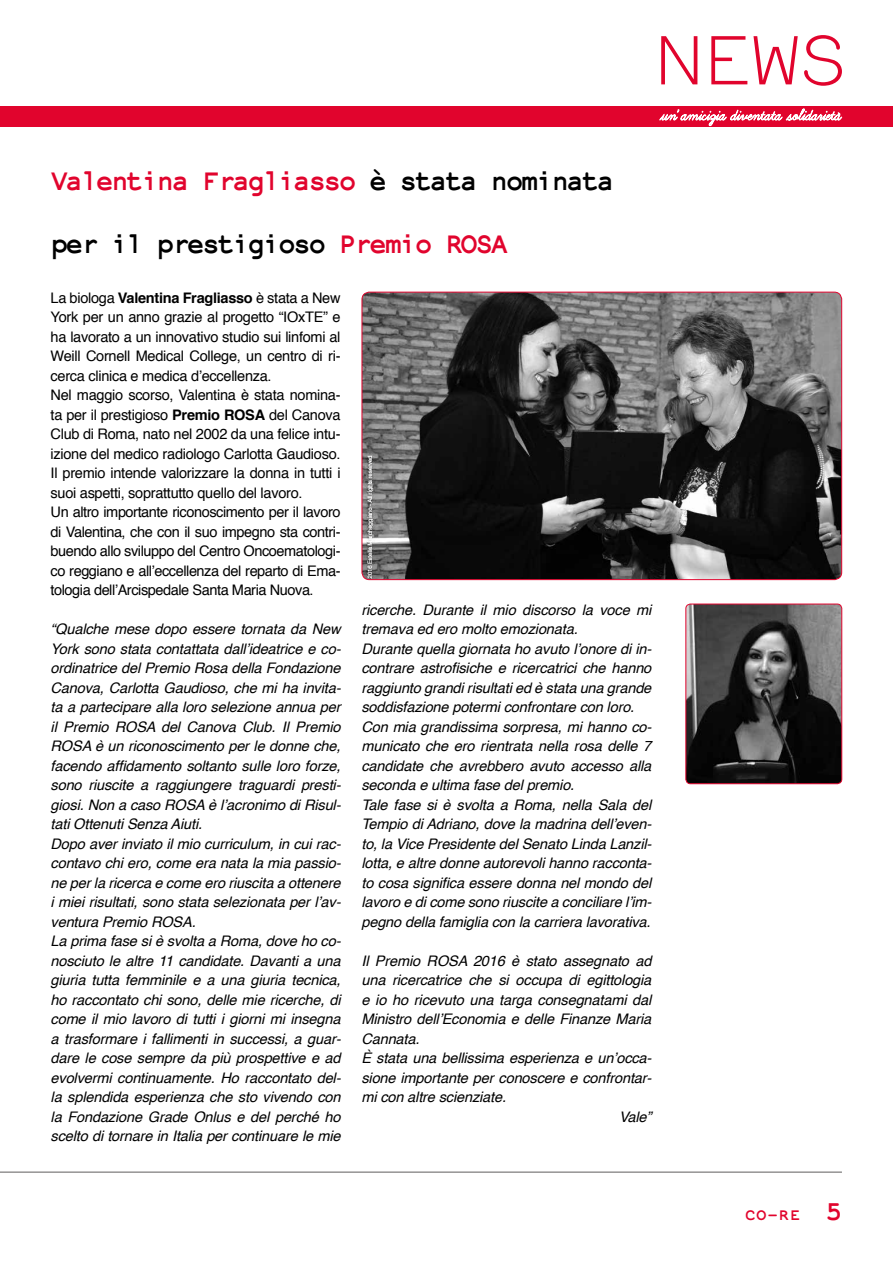
<style>
.page{position:relative;width:893px;height:1263px;background:#fff}
.page>*{position:absolute;margin:0;border:0;box-sizing:border-box;transform-origin:0 0}
.t1{font:700 30px/63px "Not Courier Sans";letter-spacing:-.05em;color:#000;scale:.92 1}
.t2{font:700 27px "Not Courier Sans";color:#e1042d}
.t3{font:700 16.5px "Not Courier Sans";color:#e1042d}
.t4{font:italic 14.55px/19.5px "Helvetica";letter-spacing:-.01em;color:#000}
.t5{font:14.55px/19.5px "Helvetica";letter-spacing:-.02em;color:#000}
.s1{color:#e1042d}
.s2{font-weight:700}
</style>
<div class="page">
<div style="left:0;top:106px;width:893px;height:20px;background:#e1042d"></div>
<hr style="left:0;top:1171px;width:842px;height:2px;background:#706f6f">
<svg style="left:659px;top:108px;width:183px;height:19px"></svg>
<svg style="left:661px;top:35px;width:181px;height:51px"></svg>
<img style="left:362px;top:292px;width:480px;height:288px">
<div style="left:362px;top:292px;width:480px;height:288px;border:1px solid #e1042d;border-radius:7px"></div>
<img style="left:686px;top:604px;width:156px;height:180px">
<div style="left:686px;top:604px;width:156px;height:180px;border:1px solid #e1042d;border-radius:5px"></div>
<h1 class="t1" style="left:51px;top:146px;width:614px"><span class="s1">Valentina Fragliasso</span> è stata nominata per il prestigioso <span class="s1">Premio ROSA</span></h1>
<p class="t5" style="left:51px;top:288px;width:291px">La biologa <span class="s2">Valentina Fragliasso</span> è stata a New York per un anno grazie al progetto “IOxTE” e ha lavorato a un innovativo studio sui linfomi al Weill Cornell Medical College, un centro di ri&shy;cerca clinica e medica d’eccellenza.<br>Nel maggio scorso, Valentina è stata nomina&shy;ta per il prestigioso <span class="s2">Premio ROSA</span> del Canova Club di Roma, nato nel 2002 da una felice intu&shy;izione del medico radiologo Carlotta Gaudioso.<br>Il premio intende valorizzare la donna in tutti i suoi aspetti, soprattutto quello del lavoro.<br>Un altro importante riconoscimento per il lavoro di Valentina, che con il suo impegno sta contri&shy;buendo allo sviluppo del Centro Oncoematologi&shy;co reggiano e all’eccellenza del reparto di Ema&shy;tologia dell’Arcispedale Santa Maria Nuova.</p>
<p class="t4" style="left:51px;top:620px;width:292px">“Qualche mese dopo essere tornata da New York sono stata contattata dall’ideatrice e co&shy;ordinatrice del Premio Rosa della Fondazione Canova, Carlotta Gaudioso, che mi ha invita&shy;ta a partecipare alla loro selezione annua per il Premio ROSA del Canova Club. Il Premio ROSA è un riconoscimento per le donne che, facendo affidamento soltanto sulle loro forze, sono riuscite a raggiungere traguardi presti&shy;giosi. Non a caso ROSA è l’acronimo di Risul&shy;tati Ottenuti Senza Aiuti.<br>Dopo aver inviato il mio curriculum, in cui rac&shy;contavo chi ero, come era nata la mia passio&shy;ne per la ricerca e come ero riuscita a ottenere i miei risultati, sono stata selezionata per l’av&shy;ventura Premio ROSA.<br>La prima fase si è svolta a Roma, dove ho co&shy;nosciuto le altre 11 candidate. Davanti a una giuria tutta femminile e a una giuria tecnica, ho raccontato chi sono, delle mie ricerche, di come il mio lavoro di tutti i giorni mi insegna a trasformare i fallimenti in successi, a guar&shy;dare le cose sempre da più prospettive e ad evolvermi continuamente. Ho raccontato del&shy;la splendida esperienza che sto vivendo con la Fondazione Grade Onlus e del perché ho scelto di tornare in Italia per continuare le mie</p>
<p class="t4" style="left:361px;top:600px;width:292px">ricerche. Durante il mio discorso la voce mi tremava ed ero molto emozionata.<br>Durante quella giornata ho avuto l’onore di in&shy;contrare astrofisiche e ricercatrici che hanno raggiunto grandi risultati ed è stata una grande soddisfazione potermi confrontare con loro.<br>Con mia grandissima sorpresa, mi hanno co&shy;municato che ero rientrata nella rosa delle 7 candidate che avrebbero avuto accesso alla seconda e ultima fase del premio.<br>Tale fase si è svolta a Roma, nella Sala del Tempio di Adriano, dove la madrina dell’even&shy;to, la Vice Presidente del Senato Linda Lanzil&shy;lotta, e altre donne autorevoli hanno racconta&shy;to cosa significa essere donna nel mondo del lavoro e di come sono riuscite a conciliare l’im&shy;pegno della famiglia con la carriera lavorativa.</p>
<p class="t4" style="left:361px;top:951px;width:291px">Il Premio ROSA 2016 è stato assegnato ad</p>
<p class="t4" style="left:361px;top:971px;width:291px">una ricercatrice che si occupa di egittologia</p>
<p class="t4" style="left:361px;top:990px;width:291px">e io ho ricevuto una targa consegnatami dal</p>
<p class="t4" style="left:361px;top:1010px;width:291px">Ministro dell’Economia e delle Finanze Maria</p>
<p class="t4" style="left:361px;top:1029px;width:60px">Cannata.</p>
<p class="t4" style="left:361px;top:1049px;width:292px">È stata una bellissima esperienza e un’occa-</p>
<p class="t4" style="left:361px;top:1068px;width:292px">sione importante per conoscere e confrontar-</p>
<p class="t4" style="left:361px;top:1088px;width:146px">mi con altre scienziate.</p>
<p class="t4" style="left:619px;top:1107px;width:34px">Vale”</p>
<p class="t3" style="left:745px;top:1202px;width:56px">CO-RE</p>
<h2 class="t2" style="left:826px;top:1191px;width:18px">5</h2>
</div>
